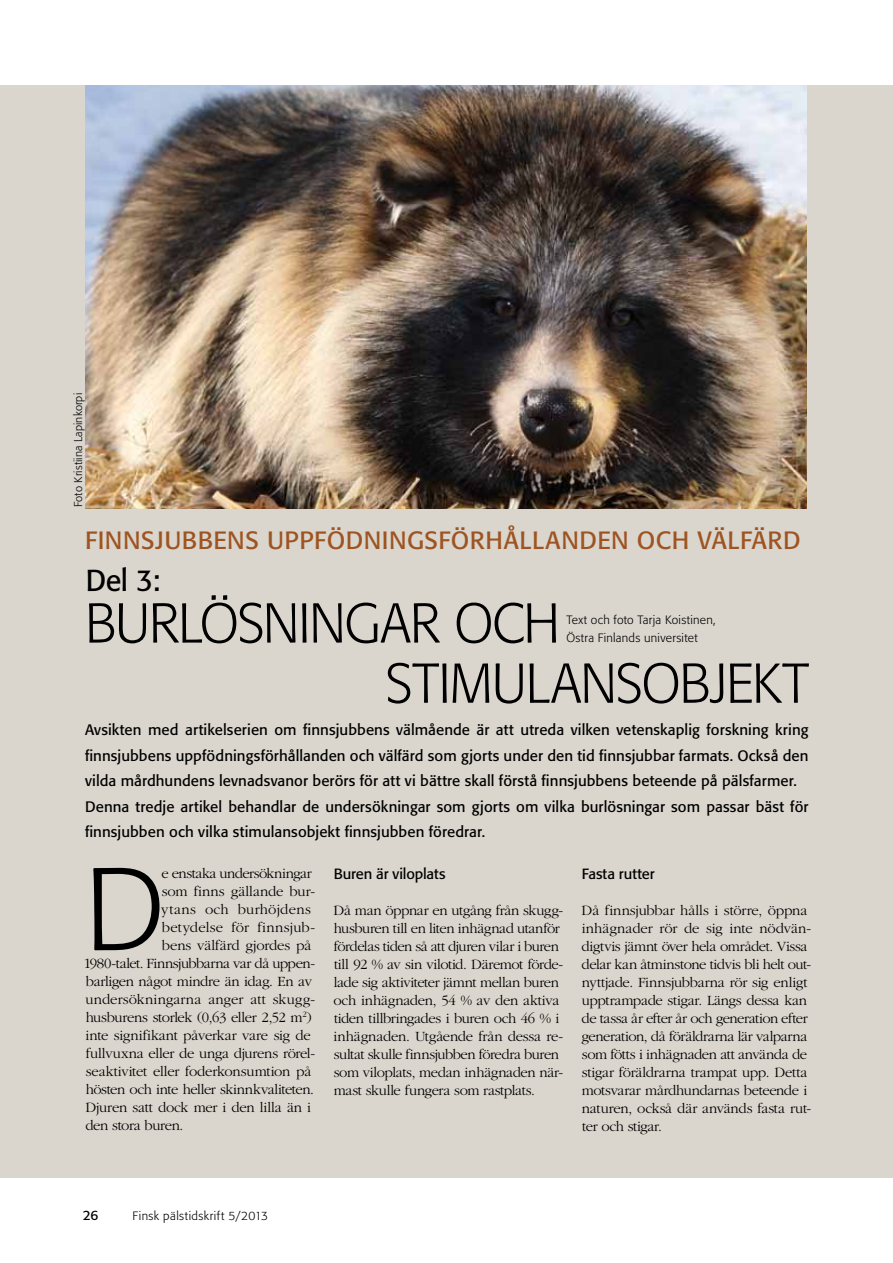
<style>
.page{position:relative;width:893px;height:1263px;background:#fff}
.page>*{position:absolute;margin:0;border:0;box-sizing:border-box;transform-origin:0 0}
.t1{font:300 116.25px "Formata";color:#000}
.t2{font:300 55.5px/60.2px "Formata";color:#000;scale:.96 1}
.t3{font:30px "Formata";color:#000;scale:.96 1}
.t4{font:24.75px "Formata";letter-spacing:.02em;color:#9e5422}
.t5{font:15px/25.5px "Formata";letter-spacing:.005em;color:#000}
.t6{font:300 14.7px/18px "Garamond";letter-spacing:-.02em;color:#000}
.t7{font:300 14.7px "Garamond";letter-spacing:.005em;color:#000}
.t8{font:14.7px "Formata";letter-spacing:-.01em;color:#000}
.t9{font:300 14.7px "Garamond";letter-spacing:.015em;color:#000}
.t10{font:300 14.7px "Garamond";color:#000}
.t11{font:300 14.7px "Garamond";letter-spacing:.02em;color:#000}
.t12{font:13.5px "Formata";color:#000}
.t13{font:300 12px/18px "Formata";letter-spacing:.025em;color:#000}
.t14{font:300 11.25px "Formata";letter-spacing:.01em;color:#000}
</style>
<div class="page">
<div style="left:0;top:85px;width:893px;height:1093px;background:#dad6cd"></div>
<img style="left:85px;top:85px;width:721px;height:423px">
<p class="t14" style="left:72px;top:507px;width:116px;rotate:-90deg">Foto Kristiina Lapinkorpi</p>
<h3 class="t4" style="left:85px;top:525px;width:717px">FINNSJUBBENS UPPFÖDNINGSFÖRHÅLLANDEN OCH VÄLFÄRD</h3>
<h3 class="t3" style="left:86px;top:562px;width:79px">Del 3:</h3>
<h2 class="t2" style="left:85px;top:593px;width:31px">Burl</h2>
<h2 class="t2" style="left:200px;top:593px;width:184px">ösningar</h2>
<h2 class="t2" style="left:385px;top:593px;width:175px;text-indent:69px">och stimula</h2>
<p class="t13" style="left:566px;top:611px;width:151px">Text och foto Tarja Koistinen,<br>Östra Finlands universitet</p>
<h2 class="t2" style="left:580px;top:654px;width:162px">nsobjekt</h2>
<p class="t5" style="left:85px;top:717px;width:725px">Avsikten med artikelserien om finnsjubbens välmående är att utreda vilken vetenskaplig forskning kring finnsjubbens uppfödningsförhållanden och välfärd som gjorts under den tid finnsjubbar farmats. Också den vilda mårdhundens levnadsvanor berörs för att vi bättre skall förstå finnsjubbens beteende på pälsfarmer.<br>Denna tredje artikel behandlar de undersökningar som gjorts om vilka burlösningar som passar bäst för finnsjubben och vilka stimulansobjekt finnsjubben föredrar.</p>
<p class="t8" style="left:334px;top:865px;width:113px">Buren är viloplats</p>
<p class="t6" style="left:333px;top:901px;width:231px">Då man öppnar en utgång från skugg&shy;husburen till en liten inhägnad utanför fördelas tiden så att djuren vilar i buren till 92 % av sin vilotid. Däremot förde&shy;lade sig aktiviteter jämnt mellan buren och inhägnaden, 54 % av den aktiva tiden tillbringades i buren och 46 % i inhägnaden. Utgående från dessa re&shy;sultat skulle finnsjubben föredra buren som viloplats, medan inhägnaden när&shy;mast skulle fungera som rastplats.</p>
<h1 class="t1" style="left:85px;top:841px;width:81px">D</h1>
<p class="t6" style="left:162px;top:865px;width:152px">e enstaka undersökningar</p>
<p class="t8" style="left:582px;top:865px;width:74px">Fasta rutter</p>
<p class="t6" style="left:581px;top:901px;width:231px">Då finnsjubbar hålls i större, öppna inhägnader rör de sig inte nödvän&shy;digtvis jämnt över hela området. Vissa delar kan åtminstone tidvis bli helt out&shy;nyttjade. Finnsjubbarna rör sig enligt upptrampade stigar. Längs dessa kan de tassa år efter år och generation efter generation, då föräldrarna lär valparna som fötts i inhägnaden att använda de stigar föräldrarna trampat upp. Detta motsvarar mårdhundarnas beteende i naturen, också där används fasta rut&shy;ter och stigar.</p>
<p class="t10" style="left:162px;top:884px;width:155px">som finns gällande bur-</p>
<p class="t11" style="left:161px;top:902px;width:151px">ytans och burhöjdens</p>
<p class="t9" style="left:162px;top:920px;width:155px">betydelse för finnsjub-</p>
<p class="t6" style="left:162px;top:937px;width:151px">bens välfärd gjordes på</p>
<p class="t6" style="left:84px;top:955px;width:233px">1980-talet. Finnsjubbarna var då uppen-</p>
<p class="t6" style="left:86px;top:973px;width:228px">barligen något mindre än idag. En av</p>
<p class="t7" style="left:86px;top:992px;width:231px">undersökningarna anger att skugg-</p>
<p class="t6" style="left:86px;top:1009px;width:228px">husburens storlek (0,63 eller 2,52 m<sup>2</sup>)</p>
<p class="t6" style="left:86px;top:1027px;width:227px">inte signifikant påverkar vare sig de</p>
<p class="t6" style="left:86px;top:1045px;width:231px">fullvuxna eller de unga djurens rörel-</p>
<p class="t6" style="left:86px;top:1063px;width:227px">seaktivitet eller foderkonsumtion på</p>
<p class="t6" style="left:86px;top:1081px;width:230px">hösten och inte heller skinnkvaliteten.</p>
<p class="t6" style="left:85px;top:1099px;width:227px">Djuren satt dock mer i den lilla än i</p>
<p class="t6" style="left:85px;top:1117px;width:99px">den stora buren.</p>
<p class="t12" style="left:83px;top:1207px;width:17px">26</p>
<p class="t13" style="left:133px;top:1207px;width:137px">Finsk pälstidskrift 5/2013</p>
</div>
